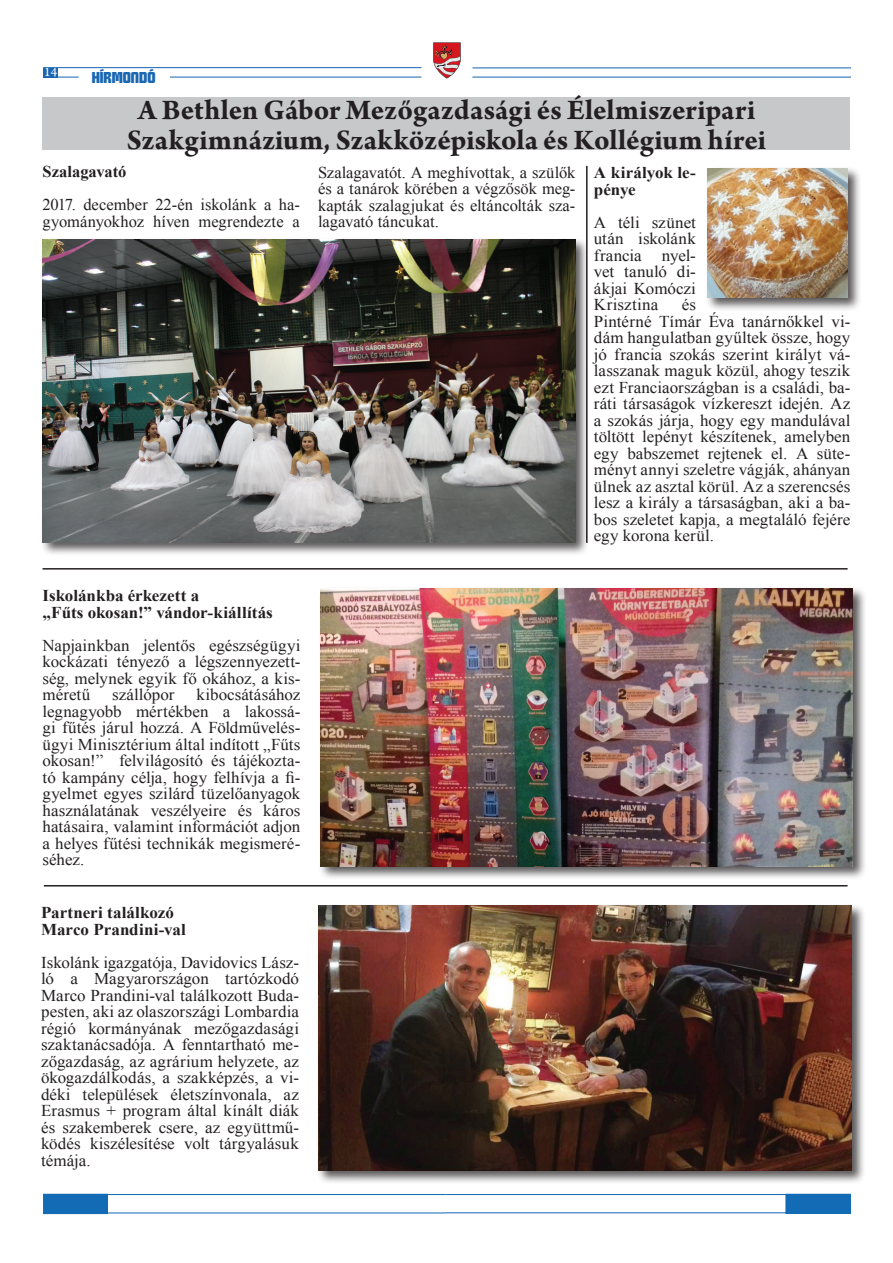
<style>
.page{position:relative;width:893px;height:1263px;background:#fff}
.page>*{position:absolute;margin:0;border:0;box-sizing:border-box;transform-origin:0 0}
.t1{font:700 30px/30px "Arno Pro";letter-spacing:.005em;color:#231f20;text-align:center}
.t2{font:16.5px/16.5px "Times New Roman";color:#231f20;text-align:justify}
.t3{font:700 16.5px/16.5px "Times New Roman";color:#231f20}
.t4{font:15.6px "First Prize Bold Upright";color:#1a67b2}
.t5{font:13.5px "Arno Pro Sm Text";color:#fff}
</style>
<div class="page">
<hr style="left:43px;top:67px;width:378px;height:1px;background:#1a66b2">
<svg style="left:58px;top:77px;width:21px;height:1px"></svg>
<hr style="left:170px;top:77px;width:251px;height:1px;background:#1a66b2">
<hr style="left:472px;top:67px;width:378px;height:1px;background:#1a66b2">
<hr style="left:472px;top:77px;width:378px;height:1px;background:#1a66b2">
<div style="left:43px;top:68px;width:15px;height:10px;background:#1a66b2"></div>
<svg style="left:433px;top:43px;width:28px;height:36px"></svg>
<hr style="left:43px;top:1194px;width:403px;height:1px;background:#136ab5">
<hr style="left:43px;top:1212px;width:403px;height:1px;background:#136ab5">
<div style="left:44px;top:1194px;width:63px;height:19px;background:#136ab5"></div>
<div style="left:43px;top:1194px;width:65px;height:20px;border:1px solid #136ab5"></div>
<hr style="left:446px;top:1194px;width:404px;height:1px;background:#136ab5">
<hr style="left:446px;top:1212px;width:404px;height:1px;background:#136ab5">
<div style="left:786px;top:1194px;width:64px;height:19px;background:#136ab5"></div>
<div style="left:43px;top:98px;width:807px;height:52px;background:#c7c8ca"></div>
<div style="left:40px;top:237px;width:549px;height:319px;background:#231f20;opacity:.75"></div>
<img style="left:43px;top:240px;width:532px;height:302px">
<hr style="left:43px;top:568px;width:805px;height:2px;background:#231f20">
<div style="left:317px;top:903px;width:549px;height:281px;background:#231f20;opacity:.75"></div>
<img style="left:319px;top:906px;width:532px;height:264px">
<div style="left:318px;top:586px;width:549px;height:294px;background:#231f20;opacity:.75"></div>
<img style="left:320px;top:588px;width:533px;height:278px">
<hr style="left:44px;top:885px;width:803px;height:1px;background:#231f20">
<div style="left:705px;top:166px;width:157px;height:146px;background:#231f20;opacity:.75"></div>
<img style="left:707px;top:169px;width:140px;height:129px">
<hr style="left:586px;top:166px;width:2px;height:377px;background:#231f20">
<p class="t5" style="left:44px;top:65px;width:15px">14</p>
<p class="t4" style="left:92px;top:66px;width:65px">HÍRMONDÓ</p>
<h1 class="t1" style="left:127px;top:97px;width:641px">A Bethlen Gábor Mezőgazdasági és Élelmiszeripari<br>Szakgimnázium, Szakközépiskola és Kollégium hírei</h1>
<p class="t3" style="left:43px;top:163px;width:86px">Szalagavató</p>
<p class="t2" style="left:43px;top:196px;width:259px">2017. december 22-én iskolánk a ha&shy;gyományokhoz híven megrendezte a</p>
<p class="t2" style="left:318px;top:164px;width:259px">Szalagavatót. A meghívottak, a szülők és a tanárok körében a végzősök meg&shy;kapták szalagjukat és eltáncolták sza&shy;lagavató táncukat.</p>
<p class="t3" style="left:594px;top:164px;width:104px">A királyok le&shy;pénye</p>
<p class="t2" style="left:594px;top:214px;width:104px">A téli szünet után iskolánk francia nyel&shy;vet tanuló di&shy;ákjai Komóczi Krisztina</p>
<p class="t2" style="left:594px;top:296px;width:258px;text-align:left;text-indent:88px">és<br>Pintérné Tímár Éva tanárnőkkel vi&shy;dám hangulatban gyűltek össze, hogy jó francia szokás szerint királyt vá&shy;lasszanak maguk közül, ahogy teszik ezt Franciaországban is a családi, ba&shy;ráti társaságok vízkereszt idején. Az a szokás járja, hogy egy mandulával töltött lepényt készítenek, amelyben egy babszemet rejtenek el. A süte&shy;ményt annyi szeletre vágják, ahányan ülnek az asztal körül. Az a szerencsés lesz a király a társaságban, aki a ba&shy;bos szeletet kapja, a megtaláló fejére egy korona kerül.</p>
<p class="t3" style="left:43px;top:587px;width:232px">Iskolánkba érkezett a<br>„Fűts okosan!” vándor-kiállítás</p>
<p class="t2" style="left:43px;top:637px;width:259px">Napjainkban jelentős egészségügyi kockázati tényező a légszennyezett&shy;ség, melynek egyik fő okához, a kis&shy;méretű</p>
<p class="t2" style="left:43px;top:686px;width:259px;text-indent:154px">kibocsátásához legnagyobb mértékben a lakossá&shy;gi fűtés járul hozzá. A Földművelés&shy;ügyi Minisztérium által indított „Fűts okosan!” felvilágosító és tájékozta&shy;tó kampány célja, hogy felhívja a fi&shy;gyelmet egyes szilárd tüzelőanyagok használatának veszélyeire és káros hatásaira, valamint információt adjon a helyes fűtési technikák megismeré&shy;séhez.</p>
<p class="t2" style="left:112px;top:686px;width:64px">szállópor</p>
<p class="t3" style="left:41px;top:904px;width:146px">Partneri találkozó<br>Marco Prandini-val</p>
<p class="t2" style="left:41px;top:954px;width:260px">Iskolánk igazgatója, Davidovics Lász&shy;ló a Magyarországon tartózkodó Marco Prandini-val találkozott Buda&shy;pesten, aki az olaszországi Lombardia régió kormányának mezőgazdasági szaktanácsadója. A fenntartható me&shy;zőgazdaság, az agrárium helyzete, az ökogazdálkodás, a szakképzés, a vi&shy;déki települések életszínvonala, az Erasmus + program által kínált diák és szakemberek csere, az együttmű&shy;ködés kiszélesítése volt tárgyalásuk témája.</p>
</div>
